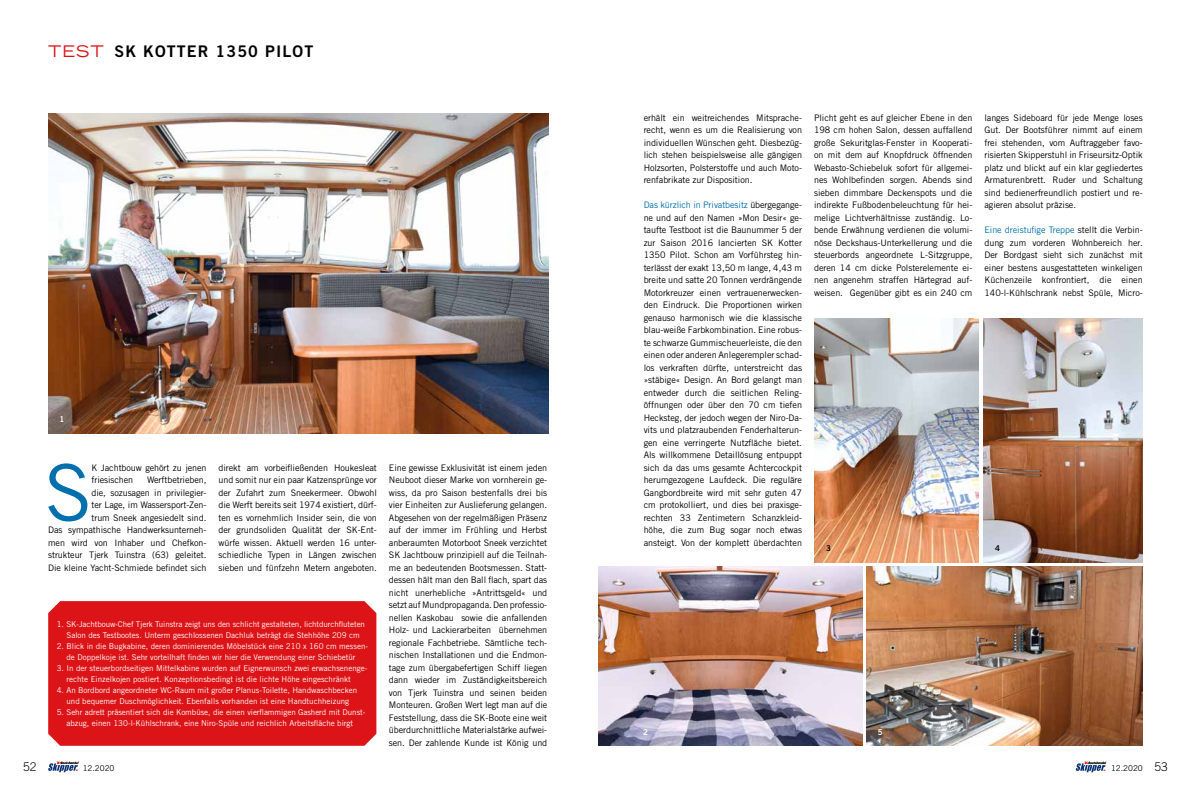
<style>
.page{position:relative;width:1191px;height:794px;background:#fff}
.page>*{position:absolute;margin:0;border:0;box-sizing:border-box;transform-origin:0 0}
.t1{font:78.3px "Trade Gothic LT Std";color:#006fad}
.t2{font:16px "Trade Gothic LT Std Bd 2";letter-spacing:.07em;color:#000}
.t3{font:300 12px "Trade Gothic LT Std";color:#000}
.t4{font:9px/12.5px "Trade Gothic LT Std";letter-spacing:-.01em;color:#000;text-align:justify}
.t5{font:8px/11px "Trade Gothic LT Std";color:#fff;text-align:center}
.t6{font:8px "Trade Gothic LT Std";color:#000}
.t7{font:8px "Trade Gothic LT Std Bd 2";color:#fff}
.t8{font:8px "Trade Gothic LT Std Bd 2";color:#000}
.s1{font-family:"Trade Gothic LT Std";font-stretch:expanded;color:#dc1418}
.s2{color:#006fad}
.s3{font-weight:300;font-size:12px}
</style>
<div class="page">
<div style="left:48px;top:601px;width:328px;height:145px;background:#dc1418"></div>
<img style="left:48px;top:113px;width:500px;height:320px">
<img style="left:866px;top:566px;width:276px;height:179px">
<img style="left:598px;top:566px;width:264px;height:179px">
<img style="left:814px;top:318px;width:165px;height:244px">
<img style="left:984px;top:318px;width:158px;height:244px">
<svg style="left:48px;top:761px;width:31px;height:11px"></svg>
<svg style="left:1075px;top:761px;width:31px;height:11px"></svg>
<h2 class="t2" style="left:48px;top:42px;width:266px"><span class="s1">TEST</span> SK KOTTER 1350 PILOT</h2>
<p class="t7" style="left:60px;top:414px;width:6px">1</p>
<h1 class="t1" style="left:44px;top:445px;width:49px">S</h1>
<p class="t4" style="left:91px;top:461px;width:117px">K Jachtbouw gehört zu jenen friesischen</p>
<p class="t4" style="left:218px;top:461px;width:160px">direkt am vorbeifließenden Houkesleat und somit nur ein paar Katzensprünge vor der Zufahrt zum Sneekermeer. Obwohl die Werft bereits seit 1974 existiert, dürf&shy;ten es vornehmlich Insider sein, die von der grundsoliden Qualität der SK-Ent&shy;würfe wissen. Aktuell werden 16 unter&shy;schiedliche Typen in Längen zwischen sieben und fünfzehn Metern angeboten.</p>
<p class="t4" style="left:389px;top:461px;width:160px">Eine gewisse Exklusivität ist einem jeden Neuboot dieser Marke von vornherein ge&shy;wiss, da pro Saison bestenfalls drei bis vier Einheiten zur Auslieferung gelangen.<br>Abgesehen von der regelmäßigen Präsenz auf der immer im Frühling und Herbst anberaumten Motorboot Sneek verzichtet SK Jachtbouw prinzipiell auf die Teilnah&shy;me an bedeutenden Bootsmessen. Statt&shy;dessen hält man den Ball flach, spart das nicht unerhebliche »Antrittsgeld« und setzt auf Mundpropaganda. Den professio&shy;nellen Kaskobau sowie die anfallenden Holz- und Lackierarbeiten übernehmen regionale Fachbetriebe. Sämtliche tech&shy;nischen Installationen und die Endmon&shy;tage zum übergabefertigen Schiff liegen dann wieder im Zuständigkeitsbereich von Tjerk Tuinstra und seinen beiden Monteuren. Großen Wert legt man auf die Feststellung, dass die SK-Boote eine weit überdurchnittliche Materialstärke aufwei&shy;sen. Der zahlende Kunde ist König und</p>
<p class="t4" style="left:48px;top:473px;width:160px;text-align:right">Werftbetrieben,<br>die, sozusagen in privilegier-<br>ter Lage, im Wassersport-Zen-<br>trum Sneek angesiedelt sind.<br>Das sympathische Handwerksunterneh&shy;men wird von Inhaber und Chefkon&shy;strukteur Tjerk Tuinstra (63) geleitet.<br>Die kleine Yacht-Schmiede befindet sich</p>
<p class="t5" style="left:57px;top:618px;width:310px">1. SK-Jachtbouw-Chef Tjerk Tuinstra zeigt uns den schlicht gestalteten, lichtdurchfluteten<br>Salon des Testbootes. Unterm geschlossenen Dachluk beträgt die Stehhöhe 209 cm</p>
<p class="t5" style="left:57px;top:640px;width:313px">2. Blick in die Bugkabine, deren dominierendes Möbelstück eine 210 x 160 cm messen&shy;de Doppelkoje ist. Sehr vorteilhaft finden wir hier die Verwendung einer Schiebetür</p>
<p class="t5" style="left:66px;top:662px;width:302px;text-align:left;text-indent:-10px">3. In der steuerbordseitigen Mittelkabine wurden auf Eignerwunsch zwei erwachsenenge&shy;rechte Einzelkojen postiert. Konzeptionsbedingt ist die lichte Höhe eingeschränkt</p>
<p class="t5" style="left:57px;top:684px;width:302px">4. An Bordbord angeordneter WC-Raum mit großer Planus-Toilette, Handwaschbecken und bequemer Duschmöglichkeit. Ebenfalls vorhanden ist eine Handtuchheizung</p>
<p class="t5" style="left:57px;top:706px;width:310px">5. Sehr adrett präsentiert sich die Kombüse, die einen vierflammigen Gasherd mit Dunst&shy;abzug, einen 130-l-Kühlschrank, eine Niro-Spüle und reichlich Arbeitsfläche birgt</p>
<p class="t4" style="left:643px;top:111px;width:160px">erhält ein weitreichendes Mitsprache&shy;recht, wenn es um die Realisierung von individuellen Wünschen geht. Diesbezüg&shy;lich stehen beispielsweise alle gängigen Holzsorten, Polsterstoffe und auch Moto&shy;renfabrikate zur Disposition.</p>
<p class="t4" style="left:643px;top:199px;width:160px"><span class="s2">Das kürzlich in Privatbesitz</span> übergegange&shy;ne und auf den Namen »Mon Desir« ge&shy;taufte Testboot ist die Baunummer 5 der zur Saison 2016 lancierten SK Kotter 1350 Pilot. Schon am Vorführsteg hin&shy;terlässt der exakt 13,50 m lange, 4,43 m breite und satte 20 Tonnen verdrängende Motorkreuzer einen vertrauenerwecken&shy;den Eindruck. Die Proportionen wirken genauso harmonisch wie die klassische blau-weiße Farbkombination. Eine robus&shy;te schwarze Gummischeuerleiste, die den einen oder anderen Anlegerempler schad&shy;los verkraften dürfte, unterstreicht das »stäbige« Design. An Bord gelangt man entweder durch die seitlichen Reling&shy;öffnungen oder über den 70 cm tiefen Hecksteg, der jedoch wegen der Niro-Da&shy;vits und platzraubenden Fenderhalterun&shy;gen eine verringerte Nutzfläche bietet.<br>Als willkommene Detaillösung entpuppt sich da das ums gesamte Achtercockpit herumgezogene Laufdeck. Die reguläre Gangbordbreite wird mit sehr guten 47 cm protokolliert, und dies bei praxisge&shy;rechten 33 Zentimetern Schanzkleid&shy;höhe, die zum Bug sogar noch etwas ansteigt. Von der komplett überdachten</p>
<p class="t4" style="left:814px;top:111px;width:160px">Plicht geht es auf gleicher Ebene in den 198 cm hohen Salon, dessen auffallend große Sekuritglas-Fenster in Kooperati&shy;on mit dem auf Knopfdruck öffnenden Webasto-Schiebeluk sofort für allgemei&shy;nes Wohlbefinden sorgen. Abends sind sieben dimmbare Deckenspots und die indirekte Fußbodenbeleuchtung für hei&shy;melige Lichtverhältnisse zuständig. Lo&shy;bende Erwähnung verdienen die volumi&shy;nöse Deckshaus-Unterkellerung und die steuerbords angeordnete L-Sitzgruppe, deren 14 cm dicke Polsterelemente ei&shy;nen angenehm straffen Härtegrad auf&shy;weisen. Gegenüber gibt es ein 240 cm</p>
<p class="t4" style="left:984px;top:111px;width:160px">langes Sideboard für jede Menge loses Gut. Der Bootsführer nimmt auf einem frei stehenden, vom Auftraggeber favo&shy;risierten Skipperstuhl in Friseursitz-Optik platz und blickt auf ein klar gegliedertes Armaturenbrett. Ruder und Schaltung sind bedienerfreundlich postiert und re&shy;agieren absolut präzise.</p>
<p class="t4" style="left:984px;top:224px;width:160px"><span class="s2">Eine dreistufige Treppe</span> stellt die Verbin&shy;dung zum vorderen Wohnbereich her.<br>Der Bordgast sieht sich zunächst mit einer bestens ausgestatteten winkeligen Küchenzeile konfrontiert, die einen 140-l-Kühlschrank nebst Spüle, Micro-</p>
<p class="t8" style="left:826px;top:543px;width:6px">3</p>
<p class="t8" style="left:995px;top:543px;width:6px">4</p>
<p class="t7" style="left:643px;top:726px;width:6px">2</p>
<p class="t7" style="left:878px;top:726px;width:6px">5</p>
<h3 class="t3" style="left:23px;top:759px;width:15px">52</h3>
<p class="t6" style="left:83px;top:763px;width:33px">12.2020</p>
<p class="t6" style="left:1111px;top:763px;width:58px">12.2020 <span class="s3">53</span></p>
</div>
